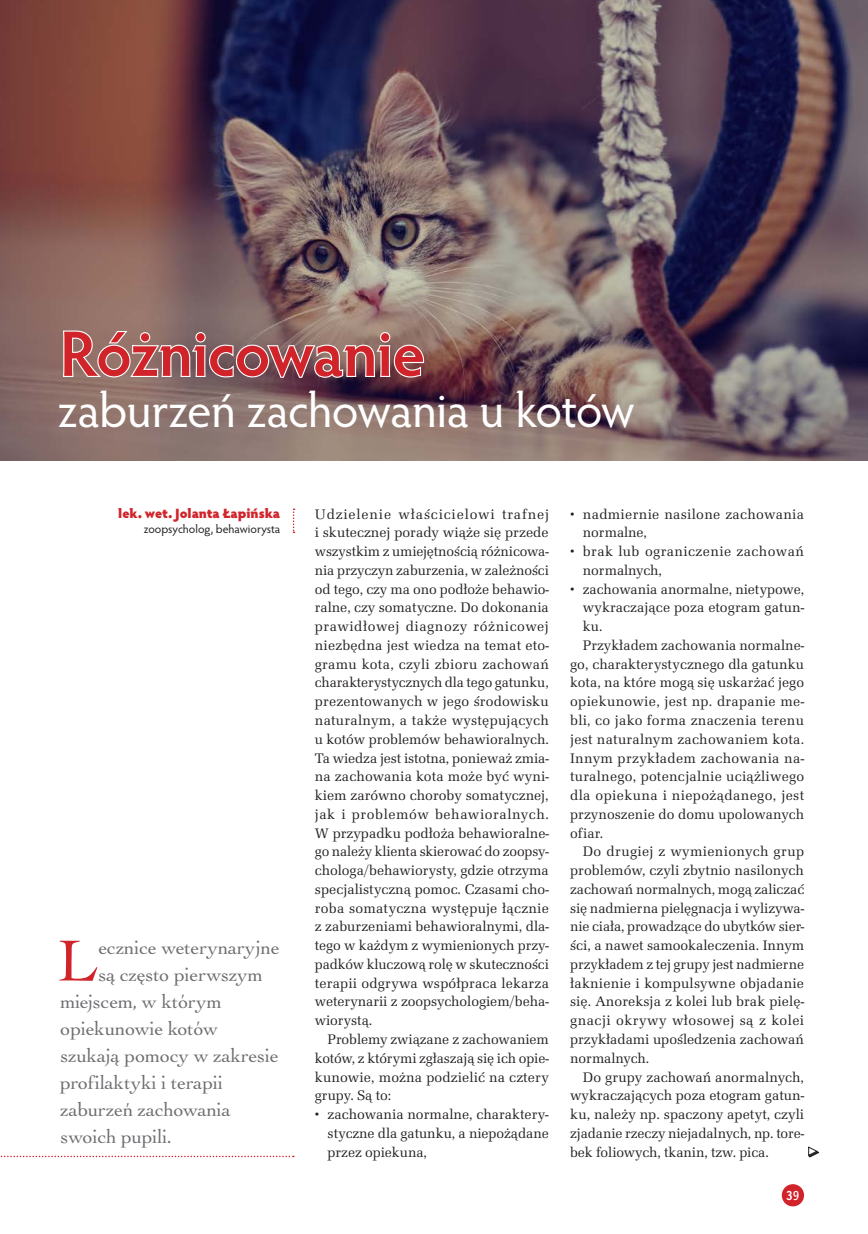
<style>
.page{position:relative;width:868px;height:1234px;background:#fff}
.page>*{position:absolute;margin:0;border:0;box-sizing:border-box;transform-origin:0 0}
.t1{font:600 64.5px "Hypatia Sans Pro";letter-spacing:-.01em;color:#d1232a}
.t2{font:60.15px "Cochin URWDCE Rom";color:#d1232a}
.t3{font:49.5px "Hypatia Sans Pro";letter-spacing:-.01em;color:#fff}
.t4{font:19.5px "Cochin URWDCE Rom";color:#6c6d70}
.t5{font:14.25px/18.8px "URW Latino TCE";letter-spacing:.005em;color:#231f20;text-align:justify}
.t6{font:14.25px/18.8px "URW Latino TCE";letter-spacing:.03em;color:#231f20}
.t7{font:14.25px "URW Latino TCE";letter-spacing:.025em;color:#231f20}
.t8{font:900 13.5px "Hypatia Sans Pro";letter-spacing:-.005em;color:#d1232a}
.t9{font:13.5px "URW Grotesk TCE Reg Ext Nar";color:#fff}
.t10{font:12px "Hypatia Sans Pro";color:#231f20}
</style>
<div class="page">
<div style="left:781px;top:1183px;width:23px;height:23px;background:#d1232a;border-radius:50%"></div>
<img style="left:0;top:0;width:867px;height:460px">
<svg style="left:62px;top:329px;width:363px;height:50px"></svg>
<svg style="left:1px;top:1155px;width:293px;height:1px"></svg>
<svg style="left:808px;top:1146px;width:8px;height:4px"></svg>
<div style="left:808px;top:1150px;width:10px;height:6px;border:1px solid #231f20"></div>
<svg style="left:293px;top:508px;width:1px;height:25px"></svg>
<h1 class="t1" style="left:59px;top:309px;width:367px">Różnicowanie</h1>
<h3 class="t3" style="left:58px;top:377px;width:578px">zaburzeń zachowania u kotów</h3>
<p class="t8" style="left:118px;top:503px;width:163px">lek. wet. Jolanta Łapińska</p>
<p class="t10" style="left:144px;top:521px;width:138px">zoopsycholog, behawiorysta</p>
<h2 class="t2" style="left:58px;top:920px;width:41px">L</h2>
<h3 class="t4" style="left:98px;top:934px;width:182px">ecznice weterynaryjne</h3>
<h3 class="t4" style="left:98px;top:961px;width:165px">są często pierwszym</h3>
<h3 class="t4" style="left:60px;top:988px;width:163px">miejscem, w którym</h3>
<h3 class="t4" style="left:60px;top:1015px;width:159px">opiekunowie kotów</h3>
<h3 class="t4" style="left:60px;top:1042px;width:219px">szukają pomocy w zakresie</h3>
<h3 class="t4" style="left:60px;top:1069px;width:164px">profilaktyki i terapii</h3>
<h3 class="t4" style="left:60px;top:1096px;width:172px">zaburzeń zachowania</h3>
<h3 class="t4" style="left:60px;top:1123px;width:112px">swoich pupili.</h3>
<p class="t5" style="left:315px;top:504px;width:235px">Udzielenie właścicielowi trafnej i skutecznej porady wiąże się przede wszystkim z umiejętnością różnicowa&shy;nia przyczyn zaburzenia, w zależności od tego, czy ma ono podłoże behawio&shy;ralne, czy somatyczne. Do dokonania prawidłowej diagnozy różnicowej niezbędna jest wiedza na temat eto&shy;gramu kota, czyli zbioru zachowań charakterystycznych dla tego gatunku, prezentowanych w jego środowisku naturalnym, a także występujących u kotów problemów behawioralnych.<br>Ta wiedza jest istotna, ponieważ zmia&shy;na zachowania kota może być wyni&shy;kiem zarówno choroby somatycznej, jak i problemów behawioralnych.<br>W przypadku podłoża behawioralne&shy;go należy klienta skierować do zoopsy&shy;chologa/behawiorysty, gdzie otrzyma specjalistyczną pomoc. Czasami cho&shy;roba somatyczna występuje łącznie z zaburzeniami behawioralnymi, dla&shy;tego w każdym z wymienionych przy&shy;padków kluczową rolę w skuteczności terapii odgrywa współpraca lekarza weterynarii z zoopsychologiem/beha&shy;wiorystą.</p>
<p class="t5" style="left:315px;top:1029px;width:235px;text-indent:13px">Problemy związane z zachowaniem kotów, z którymi zgłaszają się ich opie&shy;kunowie, można podzielić na cztery grupy. Są to:</p>
<p class="t5" style="left:327px;top:1104px;width:223px;text-indent:-13px">• zachowania normalne, charaktery&shy;styczne dla gatunku, a niepożądane przez opiekuna,</p>
<p class="t5" style="left:583px;top:504px;width:223px;text-indent:-13px">• nadmiernie nasilone zachowania normalne,</p>
<p class="t6" style="left:583px;top:542px;width:222px;text-indent:-13px">• brak lub ograniczenie zachowań normalnych,</p>
<p class="t5" style="left:570px;top:579px;width:235px">• zachowania anormalne, nietypowe,</p>
<p class="t5" style="left:583px;top:598px;width:223px">wykraczające poza etogram gatun-</p>
<p class="t5" style="left:583px;top:617px;width:21px">ku.</p>
<p class="t5" style="left:583px;top:635px;width:223px">Przykładem zachowania normalne-</p>
<p class="t5" style="left:570px;top:654px;width:235px">go, charakterystycznego dla gatunku</p>
<p class="t5" style="left:570px;top:673px;width:235px">kota, na które mogą się uskarżać jego</p>
<p class="t5" style="left:570px;top:692px;width:235px">opiekunowie, jest np. drapanie me-</p>
<p class="t5" style="left:570px;top:710px;width:235px">bli, co jako forma znaczenia terenu</p>
<p class="t5" style="left:570px;top:729px;width:235px">jest naturalnym zachowaniem kota.</p>
<p class="t5" style="left:570px;top:748px;width:235px">Innym przykładem zachowania na-</p>
<p class="t5" style="left:570px;top:767px;width:235px">turalnego, potencjalnie uciążliwego</p>
<p class="t7" style="left:570px;top:786px;width:235px">dla opiekuna i niepożądanego, jest</p>
<p class="t5" style="left:570px;top:804px;width:235px">przynoszenie do domu upolowanych</p>
<p class="t5" style="left:570px;top:823px;width:35px">ofiar.</p>
<p class="t7" style="left:583px;top:842px;width:223px">Do drugiej z wymienionych grup</p>
<p class="t5" style="left:570px;top:860px;width:235px">problemów, czyli zbytnio nasilonych</p>
<p class="t5" style="left:570px;top:879px;width:235px">zachowań normalnych, mogą zaliczać</p>
<p class="t5" style="left:570px;top:898px;width:235px">się nadmierna pielęgnacja i wylizywa-</p>
<p class="t5" style="left:570px;top:917px;width:235px">nie ciała, prowadzące do ubytków sier-</p>
<p class="t5" style="left:570px;top:935px;width:235px">ści, a nawet samookaleczenia. Innym</p>
<p class="t5" style="left:570px;top:954px;width:235px">przykładem z tej grupy jest nadmierne</p>
<p class="t5" style="left:570px;top:973px;width:235px">łaknienie i kompulsywne objadanie</p>
<p class="t5" style="left:570px;top:992px;width:235px">się. Anoreksja z kolei lub brak pielę-</p>
<p class="t6" style="left:570px;top:1010px;width:235px">gnacji okrywy włosowej są z kolei</p>
<p class="t5" style="left:570px;top:1029px;width:235px">przykładami upośledzenia zachowań</p>
<p class="t5" style="left:570px;top:1048px;width:81px">normalnych.</p>
<p class="t5" style="left:583px;top:1067px;width:223px">Do grupy zachowań anormalnych,</p>
<p class="t5" style="left:570px;top:1085px;width:235px">wykraczających poza etogram gatun-</p>
<p class="t5" style="left:570px;top:1104px;width:235px">ku, należy np. spaczony apetyt, czyli</p>
<p class="t5" style="left:570px;top:1123px;width:235px">zjadanie rzeczy niejadalnych, np. tore-</p>
<p class="t5" style="left:570px;top:1142px;width:200px">bek foliowych, tkanin, tzw. pica.</p>
<p class="t9" style="left:786px;top:1187px;width:15px">39</p>
</div>
